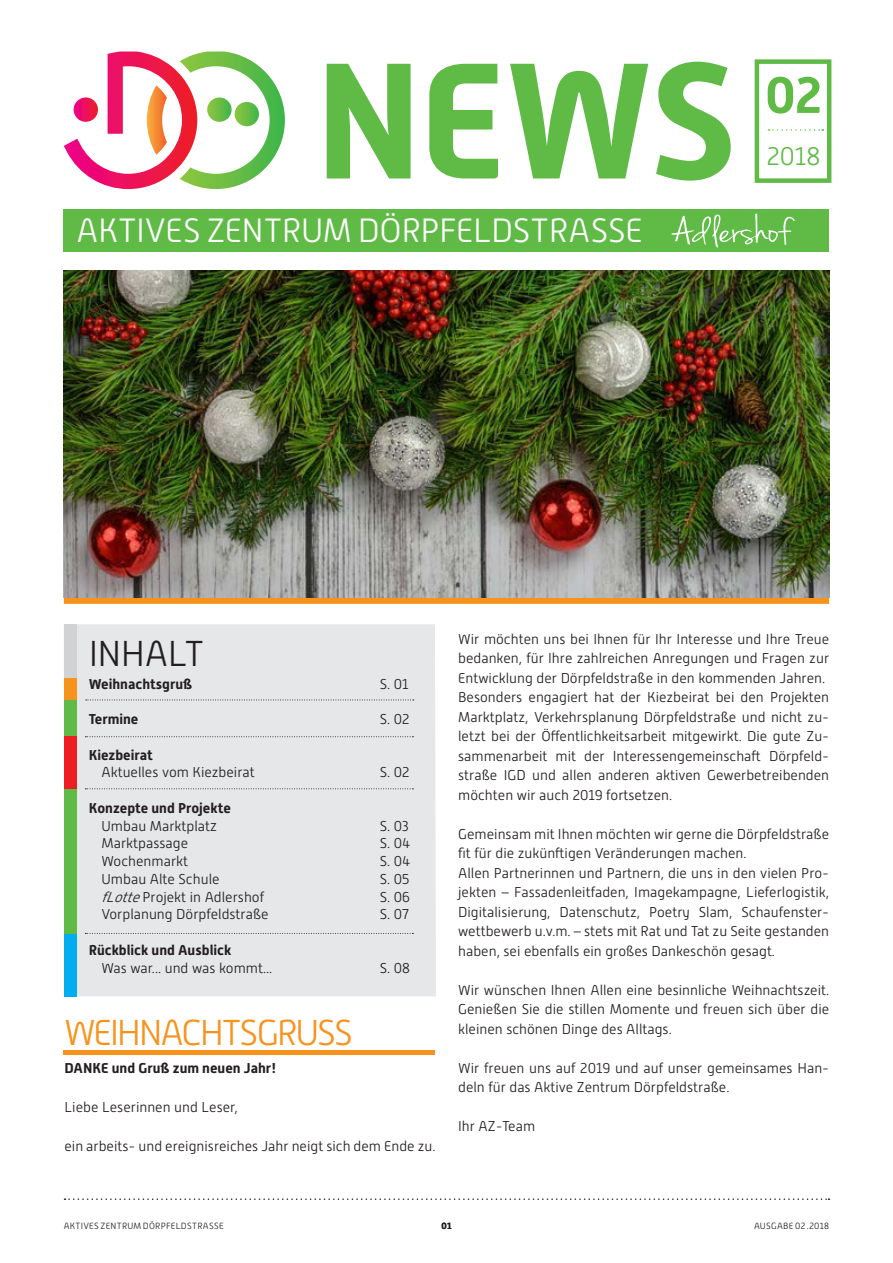
<style>
.page{position:relative;width:893px;height:1263px;background:#fff}
.page>*{position:absolute;margin:0;border:0;box-sizing:border-box;transform-origin:0 0}
.t1{font:700 51px "Alwyn New";color:#60bb46}
.Bereiche{font:300 36px "Alwyn New";letter-spacing:-.06em;color:#f7931d}
.t2{font:300 36px "Alwyn New";letter-spacing:-.02em;color:#231f20}
.t3{font:300 33.6px "Alwyn New";letter-spacing:-.01em;color:#fff}
.t4{font:300 25.5px "Alwyn New";color:#60bb46}
.Fließtext{font:300 14.25px/19.5px "Alwyn New";color:#231f20;text-align:justify}
.Fließtext-2{font:700 14.25px "Alwyn New";color:#231f20}
.t5{font:300 9px "Alwyn New";letter-spacing:.03em;color:#231f20}
.t6{font:700 9px "Alwyn New";color:#231f20}
.s1{font-style:italic}
</style>
<div class="page">
<svg style="left:65px;top:1198px;width:764px;height:2px"></svg>
<div style="left:64px;top:209px;width:765px;height:42px;background:#60bb46"></div>
<svg style="left:671px;top:214px;width:124px;height:34px"></svg>
<svg style="left:64px;top:52px;width:221px;height:137px"></svg>
<svg style="left:327px;top:62px;width:404px;height:119px;fill:#60bb46"></svg>
<div style="left:77px;top:624px;width:359px;height:372px;background:#e6e7e9"></div>
<div style="left:64px;top:597px;width:765px;height:7px;background:#f7931d"></div>
<svg style="left:86px;top:699px;width:328px;height:1px"></svg>
<div style="left:755px;top:59px;width:76px;height:124px;border:4px solid #60bb46"></div>
<svg style="left:768px;top:129px;width:55px;height:2px"></svg>
<svg style="left:85px;top:736px;width:328px;height:1px"></svg>
<svg style="left:85px;top:788px;width:328px;height:1px"></svg>
<svg style="left:85px;top:933px;width:328px;height:1px"></svg>
<hr style="left:64px;top:1051px;width:371px;height:4px;background:#f7931d">
<img style="left:64px;top:270px;width:765px;height:327px">
<div style="left:64px;top:700px;width:13px;height:36px;background:#60bb46"></div>
<div style="left:64px;top:736px;width:13px;height:53px;background:#ee1d23"></div>
<div style="left:64px;top:789px;width:13px;height:145px;background:#60bb46"></div>
<div style="left:64px;top:934px;width:13px;height:62px;background:#00aeef"></div>
<div style="left:64px;top:677px;width:13px;height:23px;background:#f7931d"></div>
<div style="left:64px;top:624px;width:13px;height:53px;background:#d1d2d4"></div>
<p class="t3" style="left:76px;top:212px;width:568px">AKTIVES ZENTRUM DÖRPFELDSTRASSE</p>
<p class="t1" style="left:765px;top:66px;width:58px">02</p>
<p class="t4" style="left:767px;top:143px;width:55px">2018</p>
<p class="t2" style="left:89px;top:633px;width:117px">INHALT</p>
<p class="Fließtext-2" style="left:89px;top:675px;width:105px">Weihnachtsgruß</p>
<p class="Fließtext" style="left:380px;top:674px;width:30px">S. 01</p>
<p class="Fließtext-2" style="left:89px;top:711px;width:51px">Termine</p>
<p class="Fließtext" style="left:380px;top:709px;width:31px">S. 02</p>
<p class="Fließtext-2" style="left:89px;top:746px;width:66px">Kiezbeirat</p>
<p class="Fließtext" style="left:102px;top:763px;width:155px">Aktuelles vom Kiezbeirat</p>
<p class="Fließtext" style="left:380px;top:763px;width:31px">S. 02</p>
<p class="Fließtext-2" style="left:89px;top:800px;width:144px">Konzepte und Projekte</p>
<p class="Fließtext" style="left:102px;top:816px;width:117px">Umbau Marktplatz</p>
<p class="Fließtext" style="left:380px;top:816px;width:31px">S. 03</p>
<p class="Fließtext" style="left:102px;top:834px;width:88px">Marktpassage</p>
<p class="Fließtext" style="left:380px;top:834px;width:32px">S. 04</p>
<p class="Fließtext" style="left:102px;top:851px;width:88px">Wochenmarkt</p>
<p class="Fließtext" style="left:380px;top:851px;width:32px">S. 04</p>
<p class="Fließtext" style="left:102px;top:869px;width:120px">Umbau Alte Schule</p>
<p class="Fließtext" style="left:380px;top:869px;width:31px">S. 05</p>
<p class="Fließtext" style="left:102px;top:887px;width:164px"><span class="s1">fLotte</span>Projekt in Adlershof</p>
<p class="Fließtext" style="left:380px;top:887px;width:32px">S. 06</p>
<p class="Fließtext" style="left:102px;top:905px;width:169px">Vorplanung Dörpfeldstraße</p>
<p class="Fließtext" style="left:380px;top:905px;width:31px">S. 07</p>
<p class="Fließtext-2" style="left:89px;top:942px;width:144px">Rückblick und Ausblick</p>
<p class="Fließtext" style="left:102px;top:958px;width:172px">Was war... und was kommt...</p>
<p class="Fließtext" style="left:380px;top:958px;width:32px">S. 08</p>
<p class="Bereiche" style="left:64px;top:1012px;width:290px">WEIHNACHTSGRUSS</p>
<p class="Fließtext-2" style="left:64px;top:1059px;width:214px">DANKE und Gruß zum neuen Jahr!</p>
<p class="Fließtext" style="left:64px;top:1097px;width:175px">Liebe Leserinnen und Leser,</p>
<p class="Fließtext" style="left:64px;top:1136px;width:373px">ein arbeits- und ereignisreiches Jahr neigt sich dem Ende zu.</p>
<p class="Fließtext" style="left:458px;top:629px;width:373px">Wir möchten uns bei Ihnen für Ihr Interesse und Ihre Treue bedanken, für Ihre zahlreichen Anregungen und Fragen zur Entwicklung der Dörpfeldstraße in den kommenden Jahren.</p>
<p class="Fließtext" style="left:458px;top:687px;width:373px">Besonders engagiert hat der Kiezbeirat bei den Projekten Marktplatz, Verkehrsplanung Dörpfeldstraße und nicht zu&shy;letzt bei der Öffentlichkeitsarbeit mitgewirkt. Die gute Zu&shy;sammenarbeit mit der Interessengemeinschaft Dörpfeld&shy;straße IGD und allen anderen aktiven Gewerbetreibenden möchten wir auch 2019 fortsetzen.</p>
<p class="Fließtext" style="left:458px;top:824px;width:372px">Gemeinsam mit Ihnen möchten wir gerne die Dörpfeldstraße fit für die zukünftigen Veränderungen machen.</p>
<p class="Fließtext" style="left:458px;top:863px;width:372px">Allen Partnerinnen und Partnern, die uns in den vielen Pro&shy;jekten – Fassadenleitfaden, Imagekampagne, Lieferlogistik, Digitalisierung, Datenschutz, Poetry Slam, Schaufenster&shy;wettbewerb u.v.m. – stets mit Rat und Tat zu Seite gestanden haben, sei ebenfalls ein großes Dankeschön gesagt.</p>
<p class="Fließtext" style="left:458px;top:980px;width:373px">Wir wünschen Ihnen Allen eine besinnliche Weihnachtszeit.<br>Genießen Sie die stillen Momente und freuen sich über die kleinen schönen Dinge des Alltags.</p>
<p class="Fließtext" style="left:458px;top:1058px;width:372px">Wir freuen uns auf 2019 und auf unser gemeinsames Han&shy;deln für das Aktive Zentrum Dörpfeldstraße.</p>
<p class="Fließtext" style="left:458px;top:1116px;width:79px">Ihr AZ-Team</p>
<p class="t5" style="left:64px;top:1220px;width:162px">AKTIVES ZENTRUM DÖRPFELDSTRASSE</p>
<p class="t5" style="left:754px;top:1220px;width:77px">AUSGABE 02 .2018</p>
<p class="t6" style="left:441px;top:1220px;width:12px">01</p>
</div>
